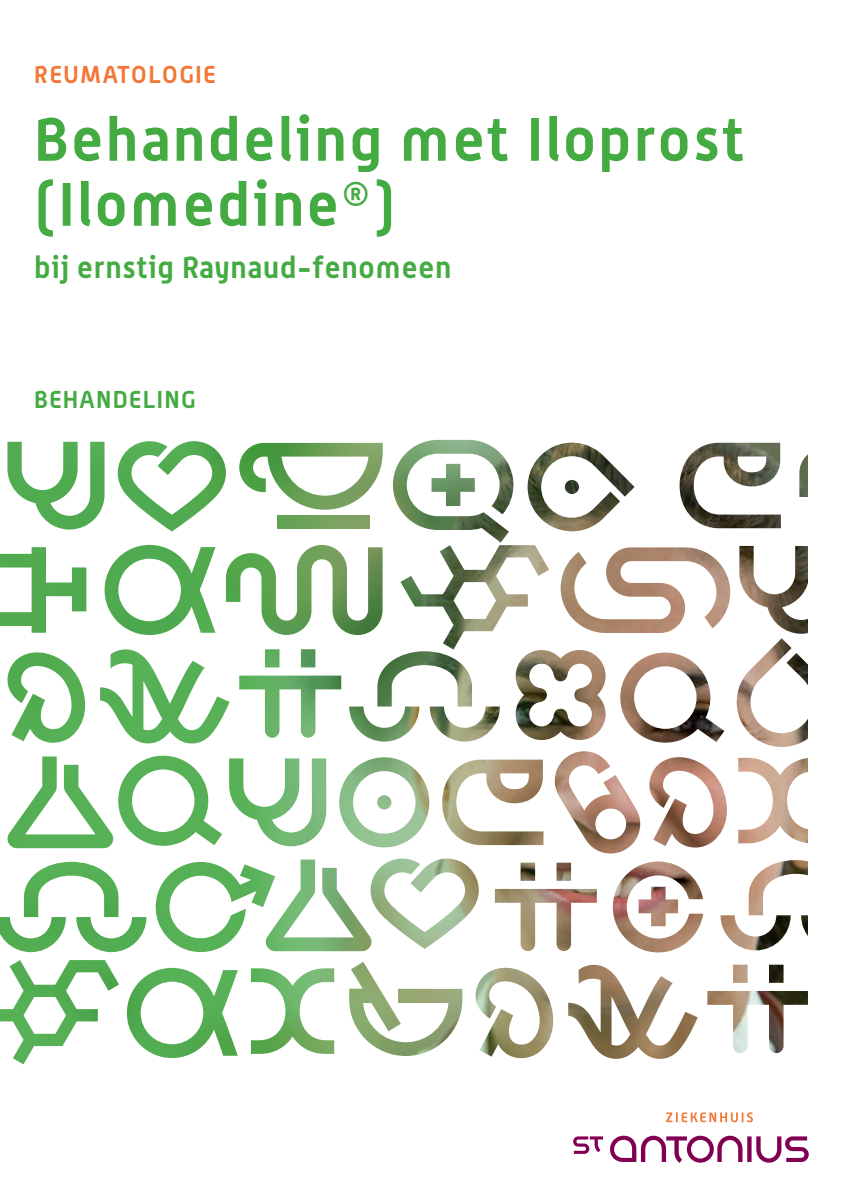
<style>
.page{position:relative;width:842px;height:1191px;background:#fff}
.page>*{position:absolute;margin:0;border:0;box-sizing:border-box;transform-origin:0 0}
.t1{font:700 60px/65px "Alwyn";letter-spacing:.045em;color:#44aa42}
.t2{font:700 30px "Alwyn";letter-spacing:.03em;color:#44aa42}
.t3{font:700 24px "Alwyn";letter-spacing:.065em;color:#f37736}
.t4{font:700 24px "Alwyn";letter-spacing:.05em;color:#44aa42}
</style>
<div class="page">
<svg style="left:747px;top:1136px;width:4px;height:26px"></svg>
<svg style="left:756px;top:1136px;width:53px;height:26px"></svg>
<svg style="left:610px;top:1135px;width:132px;height:28px"></svg>
<svg style="left:573px;top:1136px;width:30px;height:17px"></svg>
<svg style="left:666px;top:1112px;width:87px;height:10px"></svg>
<img style="left:0;top:439px;width:808px;height:626px">
<p class="t3" style="left:34px;top:59px;width:183px">REUMATOLOGIE</p>
<p class="t1" style="left:34px;top:105px;width:712px">Behandeling met Iloprost (Ilomedine<sup>®</sup>)</p>
<p class="t2" style="left:34px;top:248px;width:419px">bij ernstig Raynaud-fenomeen</p>
<p class="t4" style="left:34px;top:384px;width:163px">BEHANDELING</p>
</div>
